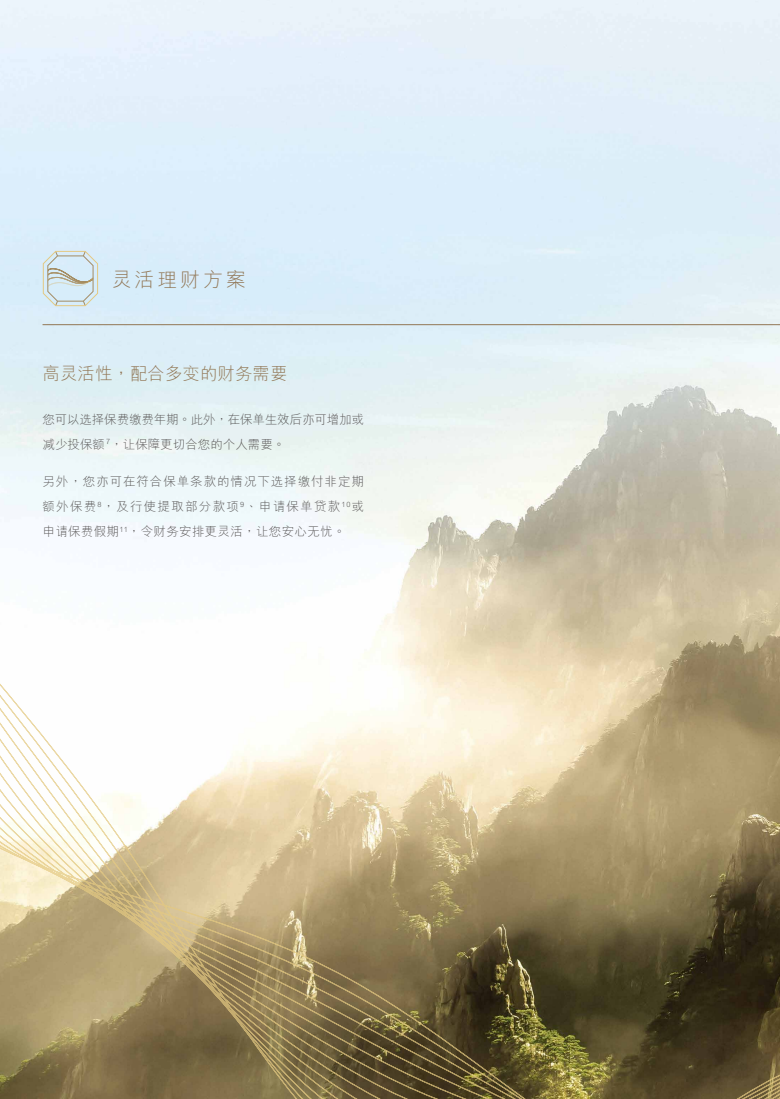
<style>
.page{position:relative;width:780px;height:1099px;background:#fff}
.page>*{position:absolute;margin:0;border:0;box-sizing:border-box;transform-origin:0 0}
.t1{font:300 20px "M Hei HKS";letter-spacing:.14em;color:#917655}
.t2{font:300 17.5px "M Hei HKS";color:#917655}
.t3{font:300 12.5px/25px "M Hei HKS";letter-spacing:.025em;color:#595757;text-align:justify}
.t4{font:300 12.5px/25px "M Hei HKS";letter-spacing:-.01em;color:#595757}
</style>
<div class="page">
<svg style="left:0;top:613px;width:780px;height:485px"></svg>
<hr style="left:43px;top:324px;width:737px;height:1px;background:#917655">
<svg style="left:42px;top:250px;width:56px;height:57px;background:#d2dfe1"></svg>
<h1 class="t1" style="left:112px;top:265px;width:136px">靈活理財方案</h1>
<h2 class="t2" style="left:43px;top:361px;width:246px">高靈活性，配合多變的財務需要</h2>
<p class="t4" style="left:43px;top:406px;width:323px">您可以選擇保費繳費年期。此外，在保單生效後亦可增加或減少投保額 <sup>7</sup>，讓保障更切合您的個人需要。</p>
<p class="t3" style="left:43px;top:468px;width:323px">另外，您亦可在符合保單條款的情況下選擇繳付非定期額外保費<sup>8</sup>，及行使提取部分款項<sup>9</sup>、申請保單貸款<sup>10</sup>或申請保費假期<sup>11</sup>，令財務安排更靈活，讓您安心無憂。</p>
</div>
